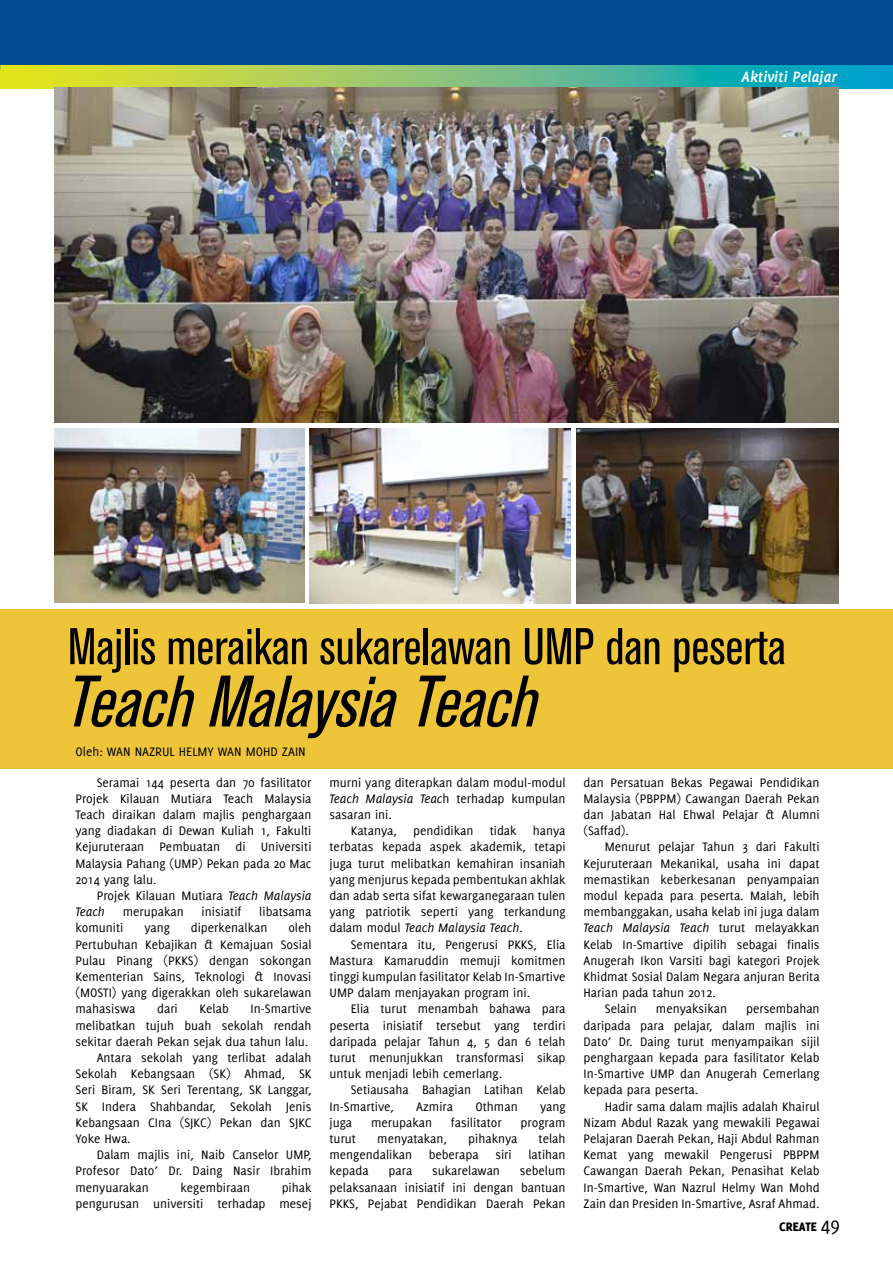
<style>
.page{position:relative;width:893px;height:1263px;background:#fff}
.page>*{position:absolute;margin:0;border:0;box-sizing:border-box;transform-origin:0 0}
.t1{font:italic condensed 72px "Akzidenz Grotesk BQ";color:#000}
.t2{font:condensed 51px "Akzidenz Grotesk BQ";color:#000}
.t3{font:italic 700 16.5px "Delicious";color:#fff}
.t4{font:13.5px/16.2px "Delicious";color:#000;text-align:justify}
.t5{font:italic 13.5px "Delicious";color:#000}
.t6{font:800 13.5px "Delicious";color:#000}
.s1{font-style:italic}
.s2{font-style:normal}
.s3{font-weight:400;font-size:21px}
</style>
<div class="page">
<div style="left:0;top:0;width:893px;height:69px;background:#004a8f"></div>
<svg style="left:1px;top:66px;width:892px;height:22px;background:#7ac078"></svg>
<svg style="left:0;top:66px;width:1px;height:22px"></svg>
<img style="left:55px;top:88px;width:784px;height:335px">
<img style="left:54px;top:429px;width:250px;height:174px">
<div style="left:1px;top:609px;width:892px;height:160px;background:#eec438"></div>
<img style="left:309px;top:429px;width:262px;height:174px">
<img style="left:577px;top:429px;width:261px;height:174px">
<p class="t3" style="left:742px;top:67px;width:97px">Aktiviti Pelajar</p>
<h2 class="t2" style="left:68px;top:618px;width:720px">Majlis meraikan sukarelawan UMP dan peserta</h2>
<h1 class="t1" style="left:63px;top:661px;width:493px">TeachMalaysiaTeach</h1>
<p class="t4" style="left:75px;top:743px;width:232px">Oleh: WAN NAZRUL HELMY WAN MOHD ZAIN</p>
<p class="t4" style="left:75px;top:774px;width:238px;text-indent:21px">Seramai 144 peserta dan 70 fasilitator Projek Kilauan Mutiara Teach Malaysia Teach diraikan dalam majlis penghargaan yang diadakan di Dewan Kuliah 1, Fakulti Kejuruteraan Pembuatan di Universiti Malaysia Pahang (UMP) Pekan pada 20 Mac 2014 yang lalu.</p>
<p class="t4" style="left:75px;top:887px;width:238px;text-indent:21px">Projek Kilauan Mutiara <span class="s1">Teach Malaysia<br>Teach</span></p>
<p class="t4" style="left:123px;top:903px;width:62px">merupakan</p>
<p class="t4" style="left:202px;top:903px;width:41px">inisiatif</p>
<p class="t4" style="left:259px;top:903px;width:54px">libatsama</p>
<p class="t4" style="left:75px;top:920px;width:238px;text-indent:213px">oleh Pertubuhan Kebajikan &amp; Kemajuan Sosial Pulau Pinang (PKKS) dengan sokongan Kementerian Sains, Teknologi &amp; Inovasi (MOSTI) yang digerakkan oleh sukarelawan mahasiswa</p>
<p class="t4" style="left:75px;top:920px;width:49px">komuniti</p>
<p class="t4" style="left:144px;top:920px;width:27px">yang</p>
<p class="t4" style="left:191px;top:920px;width:78px">diperkenalkan</p>
<p class="t4" style="left:157px;top:1001px;width:22px">dari</p>
<p class="t4" style="left:200px;top:1001px;width:31px">Kelab</p>
<p class="t4" style="left:251px;top:1001px;width:62px">In-Smartive</p>
<p class="t4" style="left:75px;top:1017px;width:238px">melibatkan tujuh buah sekolah rendah</p>
<p class="t4" style="left:75px;top:1033px;width:234px">sekitar daerah Pekan sejak dua tahun lalu.</p>
<p class="t4" style="left:97px;top:1049px;width:216px">Antara sekolah yang terlibat adalah</p>
<p class="t4" style="left:75px;top:1065px;width:238px">Sekolah Kebangsaan (SK) Ahmad, SK</p>
<p class="t4" style="left:75px;top:1082px;width:238px">Seri Biram, SK Seri Terentang, SK Langgar,</p>
<p class="t4" style="left:75px;top:1098px;width:238px">SK Indera Shahbandar, Sekolah Jenis</p>
<p class="t4" style="left:75px;top:1114px;width:238px">Kebangsaan CIna (SJKC) Pekan dan SJKC</p>
<p class="t4" style="left:75px;top:1130px;width:57px">Yoke Hwa.</p>
<p class="t4" style="left:97px;top:1146px;width:216px">Dalam majlis ini, Naib Canselor UMP,</p>
<p class="t4" style="left:75px;top:1163px;width:238px">Profesor Dato’ Dr. Daing Nasir Ibrahim</p>
<p class="t4" style="left:75px;top:1179px;width:75px">menyuarakan</p>
<p class="t4" style="left:181px;top:1179px;width:71px">kegembiraan</p>
<p class="t4" style="left:75px;top:1179px;width:238px;text-align:right">pihak<br>pengurusan universiti terhadap mesej</p>
<p class="t4" style="left:329px;top:774px;width:238px">murni yang diterapkan dalam modul-modul <span class="s1">Teach Malaysia Teac</span>h terhadap kumpulan sasaran ini.</p>
<p class="t4" style="left:329px;top:822px;width:238px;text-indent:21px">Katanya, pendidikan tidak hanya terbatas kepada aspek akademik, tetapi juga turut melibatkan kemahiran insaniah yang menjurus kepada pembentukan akhlak dan adab serta sifat kewarganegaraan tulen yang patriotik seperti yang terkandung dalam modul <span class="s1">Teach Malaysia Teach</span>.</p>
<p class="t4" style="left:329px;top:936px;width:238px;text-indent:21px">Sementara itu, Pengerusi PKKS, Elia Mastura Kamaruddin memuji komitmen tinggi kumpulan fasilitator Kelab In-Smartive UMP dalam menjayakan program ini.</p>
<p class="t4" style="left:329px;top:1001px;width:238px;text-indent:21px">Elia turut menambah bahawa para peserta inisiatif tersebut yang terdiri daripada pelajar Tahun 4, 5 dan 6 telah turut menunjukkan transformasi sikap untuk menjadi lebih cemerlang.</p>
<p class="t4" style="left:329px;top:1082px;width:238px;text-indent:21px">Setiausaha Bahagian Latihan Kelab<br>In-Smartive,</p>
<p class="t4" style="left:416px;top:1098px;width:38px">Azmira</p>
<p class="t4" style="left:475px;top:1098px;width:44px">Othman</p>
<p class="t4" style="left:540px;top:1098px;width:27px">yang</p>
<p class="t4" style="left:329px;top:1114px;width:24px">juga</p>
<p class="t4" style="left:371px;top:1114px;width:62px">merupakan</p>
<p class="t4" style="left:451px;top:1114px;width:52px">fasilitator</p>
<p class="t4" style="left:521px;top:1114px;width:46px">program</p>
<p class="t4" style="left:329px;top:1130px;width:28px">turut</p>
<p class="t4" style="left:377px;top:1130px;width:71px">menyatakan,</p>
<p class="t4" style="left:468px;top:1130px;width:51px">pihaknya</p>
<p class="t4" style="left:329px;top:1130px;width:238px;text-indent:209px">telah mengendalikan beberapa siri latihan kepada</p>
<p class="t4" style="left:329px;top:1163px;width:238px;text-indent:190px">sebelum pelaksanaan inisiatif ini dengan bantuan PKKS, Pejabat Pendidikan Daerah Pekan</p>
<p class="t4" style="left:389px;top:1163px;width:25px">para</p>
<p class="t4" style="left:432px;top:1163px;width:69px">sukarelawan</p>
<p class="t4" style="left:584px;top:774px;width:238px">dan Persatuan Bekas Pegawai Pendidikan Malaysia (PBPPM) Cawangan Daerah Pekan dan Jabatan Hal Ehwal Pelajar &amp; Alumni (Saffad).</p>
<p class="t4" style="left:605px;top:839px;width:216px">Menurut pelajar Tahun 3 dari Fakulti</p>
<p class="t4" style="left:584px;top:855px;width:238px">Kejuruteraan Mekanikal, usaha ini dapat</p>
<p class="t4" style="left:584px;top:871px;width:238px">memastikan keberkesanan penyampaian</p>
<p class="t4" style="left:584px;top:887px;width:238px">modul kepada para peserta. Malah, lebih</p>
<p class="t4" style="left:584px;top:903px;width:238px">membanggakan, usaha kelab ini juga dalam</p>
<p class="t5" style="left:584px;top:920px;width:238px">Teach Malaysia Teach <span class="s2">turut melayakkan</span></p>
<p class="t4" style="left:584px;top:936px;width:238px">Kelab In-Smartive dipilih sebagai finalis</p>
<p class="t4" style="left:584px;top:952px;width:238px">Anugerah Ikon Varsiti bagi kategori Projek</p>
<p class="t4" style="left:584px;top:968px;width:238px">Khidmat Sosial Dalam Negara anjuran Berita</p>
<p class="t4" style="left:584px;top:984px;width:134px">Harian pada tahun 2012.</p>
<p class="t4" style="left:605px;top:1001px;width:33px">Selain</p>
<p class="t4" style="left:656px;top:1001px;width:73px">menyaksikan</p>
<p class="t4" style="left:584px;top:1001px;width:238px;text-indent:163px">persembahan daripada para pelajar, dalam majlis ini Dato’ Dr. Daing turut menyampaikan sijil penghargaan kepada para fasilitator Kelab In-Smartive UMP dan Anugerah Cemerlang kepada para peserta.</p>
<p class="t4" style="left:584px;top:1098px;width:238px;text-indent:21px">Hadir sama dalam majlis adalah Khairul Nizam Abdul Razak yang mewakili Pegawai Pelajaran Daerah Pekan, Haji Abdul Rahman Kemat yang mewakil Pengerusi PBPPM Cawangan Daerah Pekan, Penasihat Kelab In-Smartive, Wan Nazrul Helmy Wan Mohd Zain dan Presiden In-Smartive, Asraf Ahmad.</p>
<p class="t6" style="left:779px;top:1218px;width:62px">CREATE <span class="s3">49</span></p>
</div>
